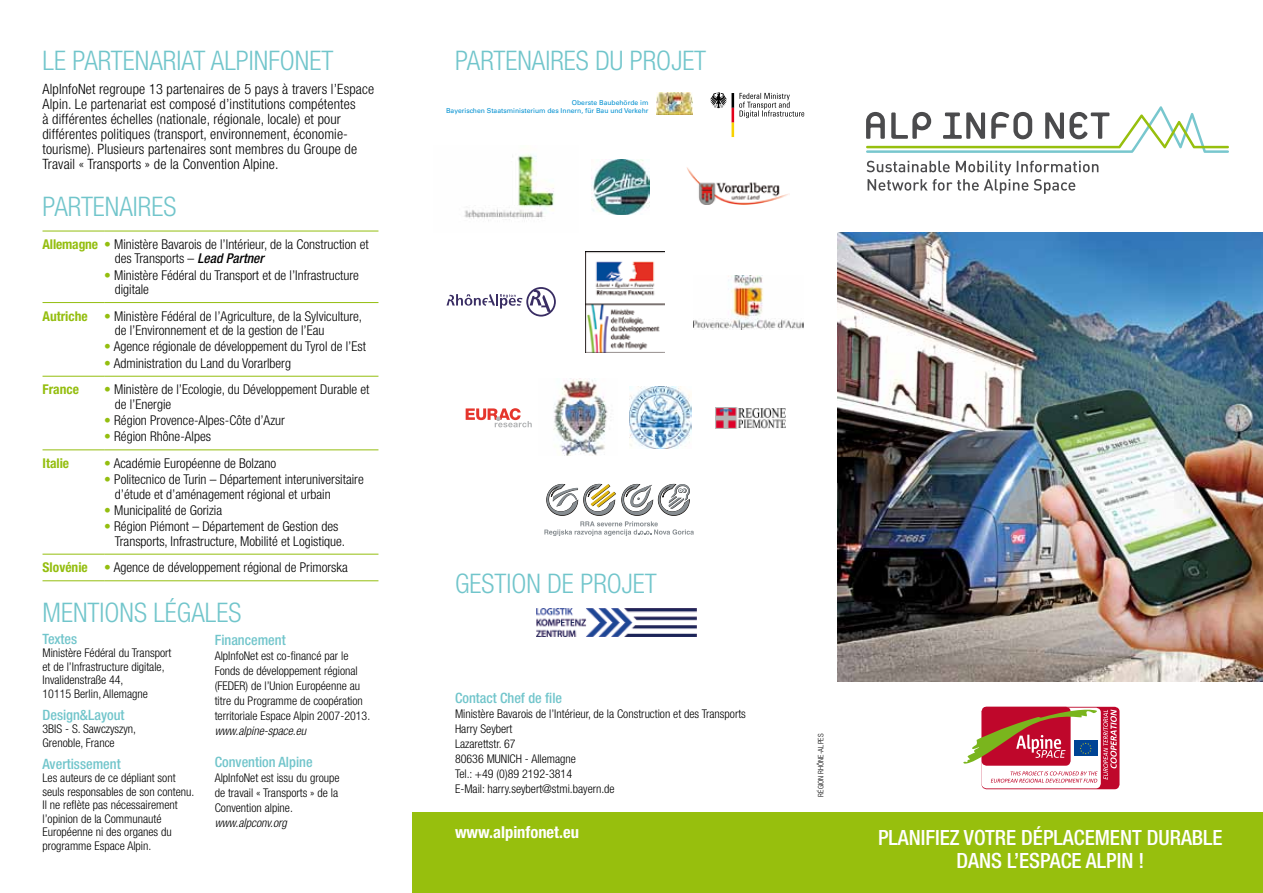
<style>
.page{position:relative;width:1263px;height:893px;background:#fff}
.page>*{position:absolute;margin:0;border:0;box-sizing:border-box;transform-origin:0 0}
.t1{font:300 condensed 27px "Helvetica Neue LT Std";color:#71c5cb}
.t2{font:500 condensed 21px/22.5px "Helvetica Neue LT Std";color:#fff}
.t3{font:700 condensed 16.5px "Helvetica Neue LT Std";color:#fff}
.t4{font:300 condensed 14.25px/15px "Helvetica Neue LT Std";letter-spacing:.01em;color:#000}
.t5{font:500 condensed 14.25px "Helvetica Neue LT Std";color:#71c5cb}
.t6{font:300 condensed 13.5px/14.2px "Helvetica Neue LT Std";color:#000}
.t7{font:700 condensed 13.5px "Helvetica Neue LT Std";color:#94be0f}
.t8{font:300 condensed 12px/15px "Helvetica Neue LT Std";color:#000}
.t9{font:italic 300 condensed 12px "Helvetica Neue LT Std";color:#000}
.t10{font:300 condensed 7.5px "Helvetica Neue LT Std";letter-spacing:.01em;color:#000}
.t11{font:6.75px/8.1px "Univers LT";color:#0090d1;text-align:right}
.s1{font-weight:700;color:#94be0f}
.s2{color:#94be0f}
.s3{font-weight:500;font-style:italic}
</style>
<div class="page">
<div style="left:412px;top:812px;width:851px;height:81px;background:#97bf0d"></div>
<img style="left:838px;top:233px;width:425px;height:448px">
<hr style="left:43px;top:231px;width:61px;height:1px;background:#94be0f">
<hr style="left:104px;top:231px;width:274px;height:1px;background:#94be0f">
<hr style="left:43px;top:302px;width:61px;height:1px;background:#94be0f">
<hr style="left:104px;top:302px;width:274px;height:1px;background:#94be0f">
<hr style="left:43px;top:376px;width:61px;height:1px;background:#94be0f">
<hr style="left:104px;top:376px;width:274px;height:1px;background:#94be0f">
<hr style="left:43px;top:450px;width:61px;height:1px;background:#94be0f">
<hr style="left:104px;top:450px;width:274px;height:1px;background:#94be0f">
<hr style="left:43px;top:554px;width:61px;height:1px;background:#94be0f">
<hr style="left:104px;top:554px;width:274px;height:1px;background:#94be0f">
<hr style="left:43px;top:580px;width:61px;height:1px;background:#94be0f">
<hr style="left:104px;top:580px;width:274px;height:1px;background:#94be0f">
<div style="left:981px;top:707px;width:138px;height:82px;background:#bf072b;border-radius:5px"></div>
<div style="left:981px;top:708px;width:120px;height:80px;background:#fff;border-radius:5px"></div>
<svg style="left:963px;top:708px;width:154px;height:75px"></svg>
<svg style="left:866px;top:161px;width:232px;height:33px"></svg>
<svg style="left:866px;top:106px;width:363px;height:47px"></svg>
<svg style="left:446px;top:287px;width:110px;height:30px"></svg>
<svg style="left:466px;top:408px;width:66px;height:19px"></svg>
<img style="left:464px;top:154px;width:90px;height:67px">
<img style="left:592px;top:160px;width:58px;height:54px">
<img style="left:686px;top:167px;width:103px;height:38px">
<img style="left:630px;top:387px;width:62px;height:62px">
<img style="left:553px;top:379px;width:55px;height:77px">
<img style="left:715px;top:407px;width:71px;height:21px">
<img style="left:586px;top:251px;width:79px;height:102px">
<img style="left:694px;top:275px;width:109px;height:54px">
<img style="left:656px;top:92px;width:36px;height:22px">
<svg style="left:710px;top:92px;width:94px;height:45px"></svg>
<img style="left:537px;top:609px;width:159px;height:28px">
<svg style="left:544px;top:484px;width:150px;height:52px"></svg>
<h1 class="t1" style="left:43px;top:45px;width:292px">Le partenariat AlpInfoNet</h1>
<p class="t4" style="left:43px;top:81px;width:333px">AlpInfoNet regroupe 13 partenaires de 5 pays à travers l’Espace Alpin. Le partenariat est composé d’institutions compétentes<br>à différentes échelles (nationale, régionale, locale) et pour différentes politiques (transport, environnement, économie&shy;tourisme). Plusieurs partenaires sont membres du Groupe de Travail « Transports » de la Convention Alpine.</p>
<h1 class="t1" style="left:43px;top:191px;width:63px">PartENAIRE</h1>
<h1 class="t1" style="left:163px;top:191px;width:14px">s</h1>
<p class="t6" style="left:115px;top:237px;width:255px;text-indent:-72px"><span class="s1">Allemagne</span> <span class="s2">•</span> Ministère Bavarois de l’Intérieur, de la Construction et des Transports – <span class="s3">Lead Partner</span></p>
<p class="t6" style="left:115px;top:268px;width:246px;text-indent:-11px"><span class="s2">•</span> Ministère Fédéral du Transport et de l’Infrastructure digitale</p>
<p class="t6" style="left:115px;top:309px;width:249px;text-indent:-72px"><span class="s1">Autriche</span> <span class="s2">•</span> Ministère Fédéral de l’Agriculture, de la Sylviculture, de l’Environnement et de la gestion de l’Eau</p>
<p class="t6" style="left:104px;top:339px;width:263px"><span class="s2">•</span> Agence régionale de développement du Tyrol de l’Est</p>
<p class="t6" style="left:104px;top:356px;width:188px"><span class="s2">•</span> Administration du Land du Vorarlberg</p>
<p class="t7" style="left:43px;top:381px;width:38px">France</p>
<p class="t6" style="left:115px;top:382px;width:256px;text-indent:-11px"><span class="s2">•</span> Ministère de l’Ecologie, du Développement Durable et de l’Energie</p>
<p class="t6" style="left:104px;top:413px;width:182px"><span class="s2">•</span> Région Provence-Alpes-Côte d’Azur</p>
<p class="t6" style="left:104px;top:429px;width:108px"><span class="s2">•</span> Région Rhône-Alpes</p>
<p class="t7" style="left:43px;top:455px;width:28px">Italie</p>
<p class="t6" style="left:104px;top:456px;width:174px"><span class="s2">•</span> Académie Européenne de Bolzano</p>
<p class="t6" style="left:115px;top:472px;width:250px;text-indent:-11px"><span class="s2">•</span> Politecnico de Turin – Département interuniversitaire d’étude et d’aménagement régional et urbain</p>
<p class="t6" style="left:104px;top:503px;width:119px"><span class="s2">•</span> Municipalité de Gorizia</p>
<p class="t6" style="left:115px;top:519px;width:232px;text-indent:-11px"><span class="s2">•</span> Région Piémont – Département de Gestion des<br>Transports, Infrastructure, Mobilité et Logistique.</p>
<p class="t6" style="left:43px;top:560px;width:307px"><span class="s1">Slovénie</span> <span class="s2">•</span> Agence de développement régional de Primorska</p>
<h1 class="t1" style="left:43px;top:597px;width:200px">Mentions légales</h1>
<p class="t5" style="left:43px;top:630px;width:36px">Textes</p>
<p class="t8" style="left:43px;top:646px;width:130px;line-height:13.5px">Ministère Fédéral du Transport et de l’Infrastructure digitale,<br>Invalidenstraße 44,<br>10115 Berlin, Allemagne</p>
<p class="t5" style="left:43px;top:706px;width:84px">Design&amp;Layout</p>
<p class="t8" style="left:43px;top:722px;width:95px;line-height:13.5px">3BIS - S. Sawczyszyn,<br>Grenoble, France</p>
<p class="t5" style="left:43px;top:755px;width:80px">Avertissement</p>
<p class="t8" style="left:43px;top:771px;width:153px;line-height:13.5px">Les auteurs de ce dépliant sont seuls responsables de son contenu.<br>Il ne reflète pas nécessairement l’opinion de la Communauté<br>Européenne ni des organes du programme Espace Alpin.</p>
<p class="t5" style="left:215px;top:632px;width:72px">Financement</p>
<p class="t8" style="left:215px;top:649px;width:157px">AlpInfoNet est co-financé par le Fonds de développement régional (FEDER) de l’Union Européenne au titre du Programme de coopération territoriale Espace Alpin 2007-2013.</p>
<p class="t9" style="left:215px;top:724px;width:93px">www.alpine-space.eu</p>
<p class="t5" style="left:215px;top:754px;width:99px">Convention Alpine</p>
<p class="t8" style="left:215px;top:771px;width:126px;text-align:justify">AlpInfoNet est issu du groupe de travail « Transports » de la Convention alpine.</p>
<p class="t9" style="left:215px;top:816px;width:74px">www.alpconv.org</p>
<h1 class="t1" style="left:455px;top:45px;width:253px">Partenaires du projet</h1>
<p class="t11" style="left:446px;top:98px;width:204px">Oberste Baubehörde im<br>Bayerischen Staatsministerium des Innern, für Bau und Verkehr</p>
<h1 class="t1" style="left:455px;top:568px;width:27px">GESTION</h1>
<h1 class="t1" style="left:547px;top:568px;width:111px">DE projet</h1>
<p class="t5" style="left:455px;top:690px;width:109px">Contact Chef de file</p>
<p class="t8" style="left:455px;top:706px;width:292px">Ministère Bavarois de l’Intérieur, de la Construction et des Transports<br>Harry Seybert<br>Lazarettstr. 67<br>80636 MUNICH - Allemagne<br>Tel.: +49 (0)89 2192-3814<br>E-Mail: harry.seybert@stmi.bayern.de</p>
<p class="t3" style="left:455px;top:822px;width:125px">www.alpinfonet.eu</p>
<p class="t10" style="left:816px;top:797px;width:64px;rotate:-90deg">Région Rhône-Alpes</p>
<h2 class="t2" style="left:878px;top:826px;width:176px">Planifiez votre déplac</h2>
<h2 class="t2" style="left:956px;top:826px;width:268px;text-indent:128px">ement durable dans l’Espace Alpin !</h2>
</div>
